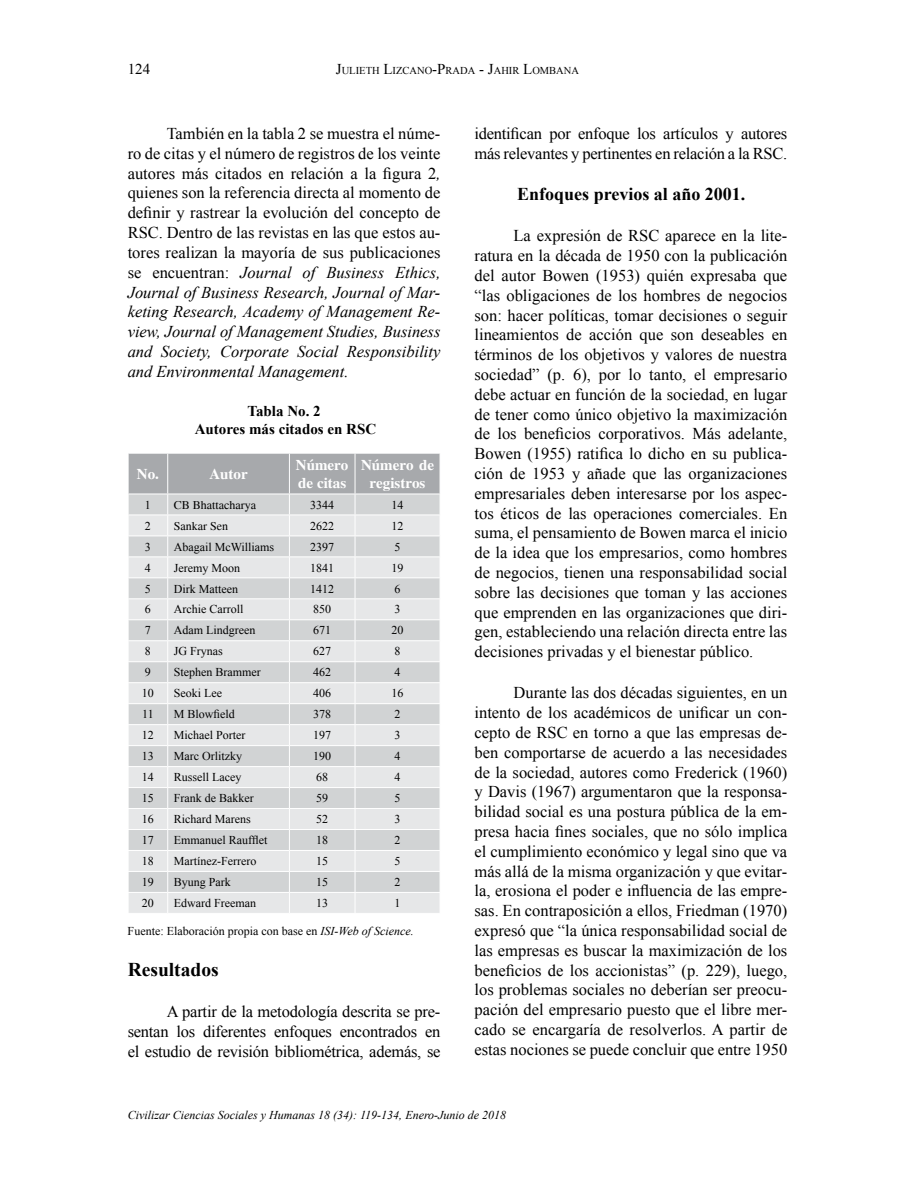
<style>
.page{position:relative;width:915px;height:1191px;background:#fff}
.page>*{position:absolute;margin:0;border:0;box-sizing:border-box;transform-origin:0 0}
.t1{font:700 19.5px "Times New Roman";color:#000}
.t2{font:700 18px "Times New Roman";color:#000}
.t3{font:16.5px/19.8px "Times New Roman";color:#000;text-align:justify}
.t4{font:700 15px/18px "Times";color:#fff}
.t5{font:700 15px/18px "Times New Roman";color:#000;text-align:center}
.t6{font:15px "Times New Roman";color:#000}
.t7{font:12px "Times New Roman";color:#000}
.t8{font:italic 12px "Times New Roman";color:#000}
.t9{font:12px "Times";color:#000}
.t10{font:10.5px "Times New Roman";color:#000}
.s1{font-size:15px}
.s2{font-style:italic}
</style>
<div class="page">
<svg style="left:128px;top:453px;width:312px;height:460px;background:#d9dadb"></svg>
<p class="t6" style="left:128px;top:59px;width:24px">124</p>
<p class="t10" style="left:336px;top:64px;width:244px"><span class="s1">J</span>ULIETH <span class="s1">L</span>IZCANO<span class="s1">-P</span>RADA <span class="s1">- J</span>AHIR <span class="s1">L</span>OMBANA</p>
<p class="t3" style="left:128px;top:123px;width:314px;text-indent:39px">También en la tabla 2 se muestra el núme&shy;ro de citas y el número de registros de los veinte autores más citados en relación a la figura 2<span class="s2">, </span>quienes son la referencia directa al momento de definir y rastrear la evolución del concepto de RSC. Dentro de las revistas en las que estos au&shy;tores realizan la mayoría de sus publicaciones se encuentran: <span class="s2">Journal of Business Ethics, Journal of Business Research, Journal of Mar&shy;keting Research, Academy of Management Re&shy;view, Journal of Management Studies, Business and Society, Corporate Social Responsibility and Environmental Management.</span></p>
<p class="t5" style="left:195px;top:401px;width:183px">Tabla No. 2<br>Autores más citados en RSC</p>
<p class="t4" style="left:137px;top:465px;width:24px">No.</p>
<p class="t4" style="left:209px;top:465px;width:40px">Autor</p>
<p class="t4" style="left:296px;top:456px;width:54px">Número de citas</p>
<p class="t4" style="left:361px;top:456px;width:74px;text-align:center">Número de registros</p>
<p class="t7" style="left:145px;top:496px;width:7px">1</p>
<p class="t9" style="left:174px;top:498px;width:84px">CB Bhattacharya</p>
<p class="t7" style="left:310px;top:496px;width:25px">3344</p>
<p class="t7" style="left:391px;top:496px;width:13px">14</p>
<p class="t7" style="left:145px;top:517px;width:7px">2</p>
<p class="t9" style="left:174px;top:519px;width:56px">Sankar Sen</p>
<p class="t7" style="left:310px;top:517px;width:25px">2622</p>
<p class="t7" style="left:391px;top:517px;width:13px">12</p>
<p class="t7" style="left:145px;top:538px;width:7px">3</p>
<p class="t7" style="left:174px;top:538px;width:102px">Abagail McWilliams</p>
<p class="t7" style="left:310px;top:538px;width:25px">2397</p>
<p class="t7" style="left:394px;top:538px;width:7px">5</p>
<p class="t7" style="left:145px;top:559px;width:7px">4</p>
<p class="t7" style="left:174px;top:559px;width:68px">Jeremy Moon</p>
<p class="t7" style="left:310px;top:559px;width:25px">1841</p>
<p class="t7" style="left:391px;top:559px;width:13px">19</p>
<p class="t7" style="left:145px;top:580px;width:7px">5</p>
<p class="t7" style="left:174px;top:580px;width:66px">Dirk Matteen</p>
<p class="t7" style="left:310px;top:580px;width:25px">1412</p>
<p class="t7" style="left:394px;top:580px;width:7px">6</p>
<p class="t7" style="left:145px;top:601px;width:7px">6</p>
<p class="t7" style="left:174px;top:601px;width:71px">Archie Carroll</p>
<p class="t7" style="left:313px;top:601px;width:19px">850</p>
<p class="t7" style="left:394px;top:601px;width:7px">3</p>
<p class="t7" style="left:145px;top:622px;width:7px">7</p>
<p class="t7" style="left:174px;top:622px;width:83px">Adam Lindgreen</p>
<p class="t7" style="left:313px;top:622px;width:19px">671</p>
<p class="t7" style="left:391px;top:622px;width:13px">20</p>
<p class="t7" style="left:145px;top:643px;width:7px">8</p>
<p class="t7" style="left:174px;top:643px;width:50px">JG Frynas</p>
<p class="t7" style="left:313px;top:643px;width:19px">627</p>
<p class="t7" style="left:394px;top:643px;width:7px">8</p>
<p class="t7" style="left:145px;top:664px;width:7px">9</p>
<p class="t7" style="left:174px;top:664px;width:88px">Stephen Brammer</p>
<p class="t7" style="left:313px;top:664px;width:19px">462</p>
<p class="t7" style="left:394px;top:664px;width:7px">4</p>
<p class="t7" style="left:142px;top:685px;width:13px">10</p>
<p class="t7" style="left:174px;top:685px;width:50px">Seoki Lee</p>
<p class="t7" style="left:313px;top:685px;width:19px">406</p>
<p class="t7" style="left:391px;top:685px;width:13px">16</p>
<p class="t7" style="left:142px;top:706px;width:13px">11</p>
<p class="t7" style="left:174px;top:706px;width:63px">M Blowfield</p>
<p class="t7" style="left:313px;top:706px;width:19px">378</p>
<p class="t7" style="left:394px;top:706px;width:7px">2</p>
<p class="t7" style="left:142px;top:727px;width:13px">12</p>
<p class="t7" style="left:174px;top:727px;width:73px">Michael Porter</p>
<p class="t7" style="left:313px;top:727px;width:19px">197</p>
<p class="t7" style="left:394px;top:727px;width:7px">3</p>
<p class="t7" style="left:142px;top:748px;width:13px">13</p>
<p class="t7" style="left:174px;top:748px;width:70px">Marc Orlitzky</p>
<p class="t7" style="left:313px;top:748px;width:19px">190</p>
<p class="t7" style="left:394px;top:748px;width:7px">4</p>
<p class="t7" style="left:142px;top:769px;width:13px">14</p>
<p class="t7" style="left:174px;top:769px;width:69px">Russell Lacey</p>
<p class="t7" style="left:316px;top:769px;width:13px">68</p>
<p class="t7" style="left:394px;top:769px;width:7px">4</p>
<p class="t7" style="left:142px;top:790px;width:13px">15</p>
<p class="t7" style="left:174px;top:790px;width:81px">Frank de Bakker</p>
<p class="t7" style="left:316px;top:790px;width:13px">59</p>
<p class="t7" style="left:394px;top:790px;width:7px">5</p>
<p class="t7" style="left:142px;top:811px;width:13px">16</p>
<p class="t7" style="left:174px;top:811px;width:78px">Richard Marens</p>
<p class="t7" style="left:316px;top:811px;width:13px">52</p>
<p class="t7" style="left:394px;top:811px;width:7px">3</p>
<p class="t7" style="left:142px;top:832px;width:13px">17</p>
<p class="t7" style="left:174px;top:832px;width:95px">Emmanuel Raufflet</p>
<p class="t7" style="left:316px;top:832px;width:13px">18</p>
<p class="t7" style="left:394px;top:832px;width:7px">2</p>
<p class="t7" style="left:142px;top:853px;width:13px">18</p>
<p class="t7" style="left:174px;top:853px;width:84px">Martínez-Ferrero</p>
<p class="t7" style="left:316px;top:853px;width:13px">15</p>
<p class="t7" style="left:394px;top:853px;width:7px">5</p>
<p class="t7" style="left:142px;top:874px;width:13px">19</p>
<p class="t7" style="left:174px;top:874px;width:58px">Byung Park</p>
<p class="t7" style="left:316px;top:874px;width:13px">15</p>
<p class="t7" style="left:394px;top:874px;width:7px">2</p>
<p class="t7" style="left:142px;top:895px;width:13px">20</p>
<p class="t7" style="left:174px;top:895px;width:84px">Edward Freeman</p>
<p class="t7" style="left:316px;top:895px;width:13px">13</p>
<p class="t7" style="left:394px;top:895px;width:7px">1</p>
<p class="t7" style="left:128px;top:923px;width:287px">Fuente: Elaboración propia con base en <span class="s2">ISI-Web of Science.</span></p>
<p class="t1" style="left:128px;top:956px;width:93px">Resultados</p>
<p class="t3" style="left:128px;top:1001px;width:314px;text-indent:39px">A partir de la metodología descrita se pre&shy;sentan los diferentes enfoques encontrados en el estudio de revisión bibliométrica, además, se</p>
<p class="t3" style="left:474px;top:123px;width:314px">identifican por enfoque los artículos y autores más relevantes y pertinentes en relación a la RSC.</p>
<p class="t2" style="left:517px;top:182px;width:230px">Enfoques previos al año 2001.</p>
<p class="t3" style="left:474px;top:226px;width:314px;text-indent:39px">La expresión de RSC aparece en la lite&shy;ratura en la década de 1950 con la publicación del autor Bowen (1953) quién expresaba que “las obligaciones de los hombres de negocios son: hacer políticas, tomar decisiones o seguir lineamientos de acción que son deseables en términos de los objetivos y valores de nuestra sociedad” (p. 6), por lo tanto, el empresario debe actuar en función de la sociedad, en lugar de tener como único objetivo la maximización de los beneficios corporativos. Más adelante, Bowen (1955) ratifica lo dicho en su publica&shy;ción de 1953 y añade que las organizaciones empresariales deben interesarse por los aspec&shy;tos éticos de las operaciones comerciales. En suma, el pensamiento de Bowen marca el inicio de la idea que los empresarios, como hombres de negocios, tienen una responsabilidad social sobre las decisiones que toman y las acciones que emprenden en las organizaciones que diri&shy;gen, estableciendo una relación directa entre las decisiones privadas y el bienestar público.</p>
<p class="t3" style="left:474px;top:682px;width:314px;text-indent:39px">Durante las dos décadas siguientes, en un intento de los académicos de unificar un con&shy;cepto de RSC en torno a que las empresas de&shy;ben comportarse de acuerdo a las necesidades de la sociedad, autores como Frederick (1960) y Davis (1967) argumentaron que la responsa&shy;bilidad social es una postura pública de la em&shy;presa hacia fines sociales, que no sólo implica el cumplimiento económico y legal sino que va más allá de la misma organización y que evitar&shy;la, erosiona el poder e influencia de las empre&shy;sas. En contraposición a ellos, Friedman (1970) expresó que “la única responsabilidad social de las empresas es buscar la maximización de los beneficios de los accionistas” (p. 229), luego, los problemas sociales no deberían ser preocu&shy;pación del empresario puesto que el libre mer&shy;cado se encargaría de resolverlos. A partir de estas nociones se puede concluir que entre 1950</p>
<p class="t8" style="left:128px;top:1106px;width:380px">Civilizar Ciencias Sociales y Humanas 18 (34): 119-134, Enero-Junio de 2018</p>
</div>
